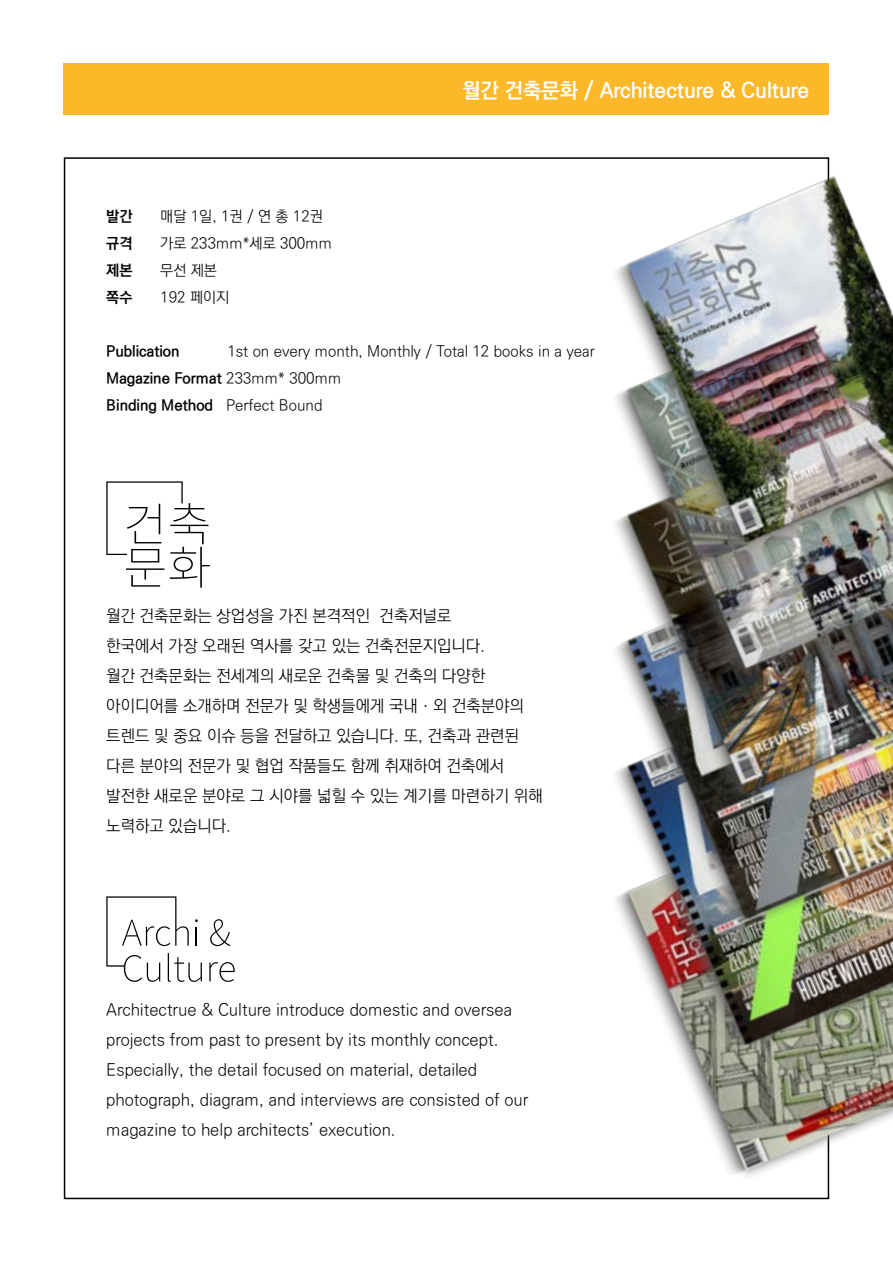
<style>
.page{position:relative;width:893px;height:1263px;background:#fff}
.page>*{position:absolute;margin:0;border:0;box-sizing:border-box;transform-origin:0 0}
.t1{font:700 21px "Ko Pub Dotum";color:#fff}
.t2{font:300 16.5px/30px "Ko Pub Dotum";color:#000}
.t3{font:300 15px/27px "Ko Pub Dotum";color:#000}
.t4{font:700 15px "Ko Pub Dotum";color:#000}
.s1{font-weight:700}
</style>
<div class="page">
<div style="left:64px;top:64px;width:765px;height:51px;background:#fbb829"></div>
<svg style="left:106px;top:481px;width:104px;height:107px"></svg>
<svg style="left:210px;top:919px;width:20px;height:27px"></svg>
<svg style="left:106px;top:896px;width:96px;height:86px"></svg>
<svg style="left:209px;top:962px;width:26px;height:20px"></svg>
<img style="left:453px;top:1149px;width:377px;height:51px">
<img style="left:667px;top:1023px;width:226px;height:126px">
<img style="left:615px;top:898px;width:278px;height:125px">
<img style="left:616px;top:772px;width:277px;height:126px">
<img style="left:615px;top:647px;width:278px;height:125px">
<img style="left:453px;top:157px;width:440px;height:490px">
<p class="t4" style="left:106px;top:209px;width:28px">발간</p>
<p class="t3" style="left:160px;top:204px;width:164px">매달 1일, 1권 / 연 총 12권</p>
<p class="t4" style="left:106px;top:236px;width:28px">규격</p>
<p class="t3" style="left:160px;top:231px;width:173px">가로 233mm*세로 300mm</p>
<p class="t4" style="left:106px;top:263px;width:28px">제본</p>
<p class="t3" style="left:160px;top:258px;width:58px">무선 제본</p>
<p class="t4" style="left:106px;top:290px;width:28px">쪽수</p>
<p class="t3" style="left:160px;top:285px;width:70px">192 페이지</p>
<p class="t1" style="left:462px;top:80px;width:348px">월간 건축문화 / Architecture &amp; Culture</p>
<p class="t3" style="left:106px;top:339px;width:490px;text-indent:121px">1st on every month, Monthly / Total 12 books in a year<br><span class="s1">Magazine Format</span> 233mm* 300mm<br><span class="s1">Binding Method</span> Perfect Bound</p>
<p class="t4" style="left:106px;top:344px;width:75px">Publication</p>
<p class="t2" style="left:106px;top:601px;width:438px">월간 건축문화는 상업성을 가진 본격적인 건축저널로<br>한국에서 가장 오래된 역사를 갖고 있는 건축전문지입니다.<br>월간 건축문화는 전세계의 새로운 건축물 및 건축의 다양한 아이디어를 소개하며 전문가 및 학생들에게 국내ㆍ외 건축분야의 트렌드 및 중요 이슈 등을 전달하고 있습니다. 또, 건축과 관련된 다른 분야의 전문가 및 협업 작품들도 함께 취재하여 건축에서 발전한 새로운 분야로 그 시야를 넓힐 수 있는 계기를 마련하기 위해 노력하고 있습니다.</p>
<p class="t2" style="left:106px;top:996px;width:424px">Architectrue &amp; Culture introduce domestic and oversea projects from past to present by its monthly concept.<br>Especially, the detail focused on material, detailed photograph, diagram, and interviews are consisted of our magazine to help architects’ execution.</p>
</div>
